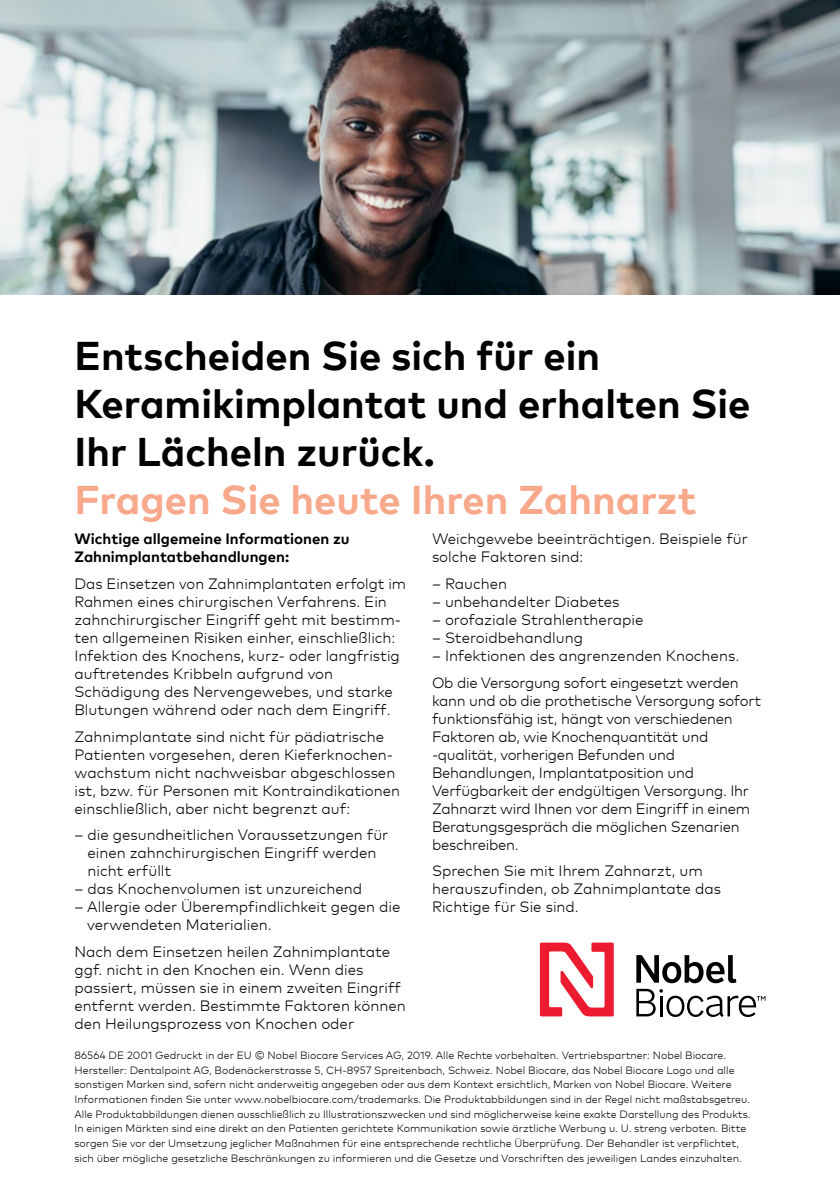
<style>
.page{position:relative;width:840px;height:1191px;background:#fff}
.page>*{position:absolute;margin:0;border:0;box-sizing:border-box;transform-origin:0 0}
.t1{font:700 40px/48px "Mark Pro";color:#000}
.t2{font:700 40px "Mark Pro";color:#f8a88b}
.t3{font:300 15px/18px "Mark Pro";color:#000}
.t4{font:700 15px/18px "Mark Pro";color:#000}
.t5{font:300 10.6px/14.6px "Mark Pro";color:#000}
</style>
<div class="page">
<img style="left:0;top:0;width:839px;height:294px">
<svg style="left:636px;top:955px;width:129px;height:62px"></svg>
<svg style="left:539px;top:942px;width:74px;height:74px"></svg>
<h1 class="t1" style="left:74px;top:328px;width:677px">Entscheiden Sie sich für ein<br>Keramikimplantat und erhalten Sie<br>Ihr Lächeln zurück.</h1>
<h1 class="t2" style="left:74px;top:469px;width:623px">Fragen Sie heute Ihren Zahnarzt</h1>
<p class="t4" style="left:74px;top:529px;width:276px">Wichtige allgemeine Informationen zu<br>Zahnimplantatbehandlungen:</p>
<p class="t3" style="left:74px;top:573px;width:333px">Das Einsetzen von Zahnimplantaten erfolgt im Rahmen eines chirurgischen Verfahrens. Ein zahnchirurgischer Eingriff geht mit bestimm&shy;ten allgemeinen Risiken einher, einschließlich:<br>Infektion des Knochens, kurz- oder langfristig auftretendes Kribbeln aufgrund von Schädigung des Nervengewebes, und starke Blutungen während oder nach dem Eingriff.</p>
<p class="t3" style="left:74px;top:726px;width:327px">Zahnimplantate sind nicht für pädiatrische Patienten vorgesehen, deren Kieferknochen&shy;wachstum nicht nachweisbar abgeschlossen ist, bzw. für Personen mit Kontraindikationen einschließlich, aber nicht begrenzt auf:</p>
<p class="t3" style="left:87px;top:824px;width:302px;text-indent:-13px">– die gesundheitlichen Voraussetzungen für einen zahnchirurgischen Eingriff werden nicht erfüllt</p>
<p class="t3" style="left:74px;top:878px;width:289px">– das Knochenvolumen ist unzureichend</p>
<p class="t3" style="left:87px;top:896px;width:314px;text-indent:-13px">– Allergie oder Überempfindlichkeit gegen die verwendeten Materialien.</p>
<p class="t3" style="left:74px;top:941px;width:333px">Nach dem Einsetzen heilen Zahnimplantate ggf. nicht in den Knochen ein. Wenn dies passiert, müssen sie in einem zweiten Eingriff entfernt werden. Bestimmte Faktoren können den Heilungsprozess von Knochen oder</p>
<p class="t3" style="left:432px;top:529px;width:317px">Weichgewebe beeinträchtigen. Beispiele für solche Faktoren sind:</p>
<p class="t3" style="left:432px;top:573px;width:77px">– Rauchen</p>
<p class="t3" style="left:432px;top:591px;width:189px">– unbehandelter Diabetes</p>
<p class="t3" style="left:432px;top:609px;width:213px">– orofaziale Strahlentherapie</p>
<p class="t3" style="left:432px;top:627px;width:152px">– Steroidbehandlung</p>
<p class="t3" style="left:432px;top:641px;width:308px;line-height:26.6px">– Infektionen des angrenzenden Knochens.<br>Ob die Versorgung sofort eingesetzt werden</p>
<p class="t3" style="left:432px;top:690px;width:330px">kann und ob die prothetische Versorgung sofort funktionsfähig ist, hängt von verschiedenen Faktoren ab, wie Knochenquantität und -qualität, vorherigen Befunden und Behandlungen, Implantatposition und Verfügbarkeit der endgültigen Versorgung. Ihr Zahnarzt wird Ihnen vor dem Eingriff in einem Beratungsgespräch die möglichen Szenarien beschreiben.</p>
<p class="t3" style="left:432px;top:860px;width:290px">Sprechen Sie mit Ihrem Zahnarzt, um herauszufinden, ob Zahnimplantate das<br>Richtige für Sie sind.</p>
<p class="t5" style="left:74px;top:1047px;width:677px">86564 DE 2001 Gedruckt in der EU © Nobel Biocare Services AG, 2019. Alle Rechte vorbehalten. Vertriebspartner: Nobel Biocare.<br>Hersteller: Dentalpoint AG, Bodenäckerstrasse 5, CH-8957 Spreitenbach, Schweiz. Nobel Biocare, das Nobel Biocare Logo und alle sonstigen Marken sind, sofern nicht anderweitig angegeben oder aus dem Kontext ersichtlich, Marken von Nobel Biocare. Weitere Informationen finden Sie unter www.nobelbiocare.com/trademarks. Die Produktabbildungen sind in der Regel nicht maßstabsgetreu.<br>Alle Produktabbildungen dienen ausschließlich zu Illustrationszwecken und sind möglicherweise keine exakte Darstellung des Produkts.<br>In einigen Märkten sind eine direkt an den Patienten gerichtete Kommunikation sowie ärztliche Werbung u. U. streng verboten. Bitte sorgen Sie vor der Umsetzung jeglicher Maßnahmen für eine entsprechende rechtliche Überprüfung. Der Behandler ist verpflichtet, sich über mögliche gesetzliche Beschränkungen zu informieren und die Gesetze und Vorschriften des jeweiligen Landes einzuhalten.</p>
</div>
